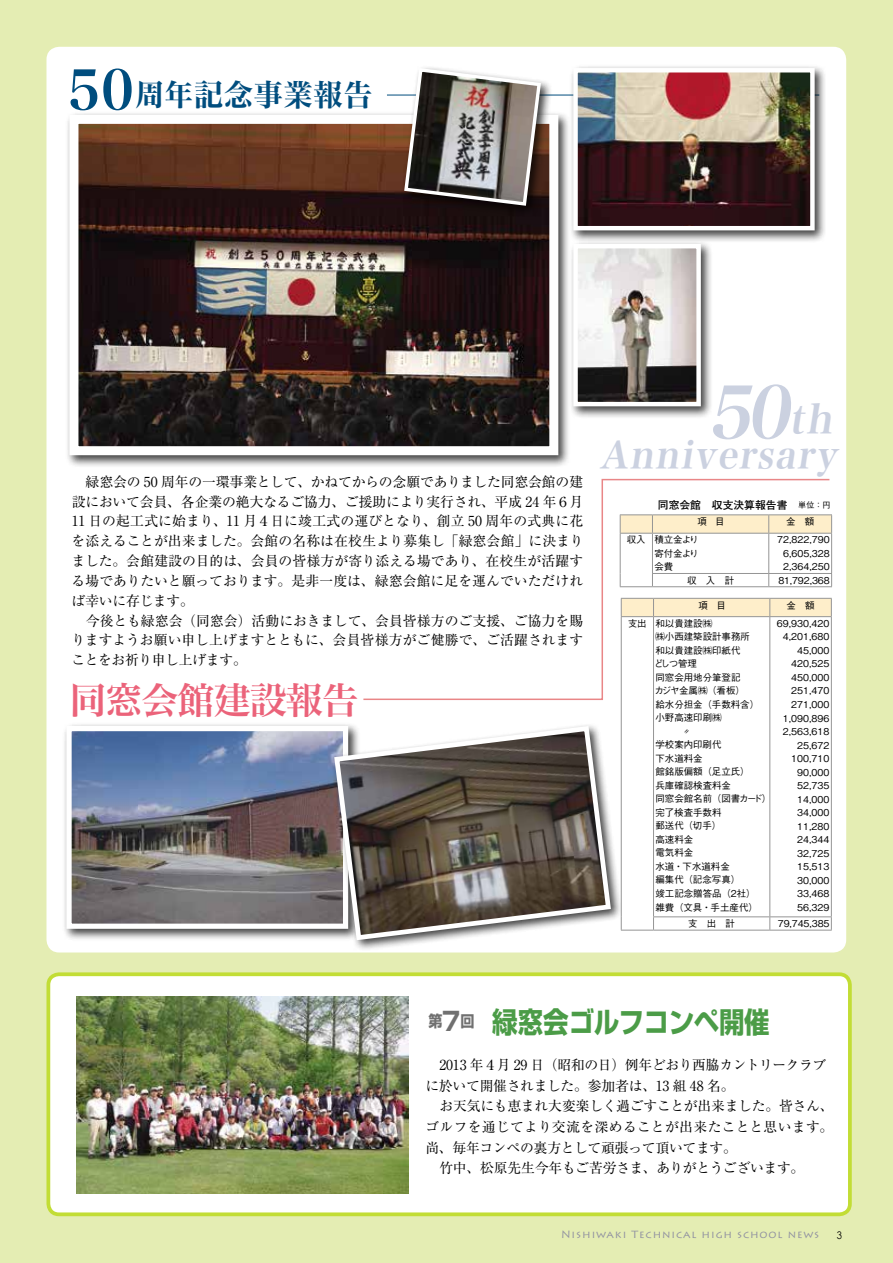
<style>
.page{position:relative;width:893px;height:1263px;background:#e4edb3}
.page>*{position:absolute;margin:0;border:0;box-sizing:border-box;transform-origin:0 0}
.t1{font:italic 70.95px "Hira Min Std W7";color:#cbd1e0;scale:.96 1}
.t2{font:italic 36.75px "Hira Min Std W7";color:#cbd1e0;scale:.96 1}
.t3{font:36.75px "Hira Min Std W6";letter-spacing:-.02em;color:#eb637a}
.t4{font:30px "Hira Min Std W7";letter-spacing:.04em;color:#004d7e;scale:.96 1}
.t5{font:700 28.8px "Shin Go Pro";letter-spacing:-.02em;color:#4b9c47;scale:.89 1}
.t6{font:13.8px/19.8px "Ryumin Pro";letter-spacing:-.005em;color:#000}
.t7{font:700 10.8px "Futo Go B101 Pro";color:#000}
.t8{font:10.5px "Lithos Pro";letter-spacing:.085em;color:#9192a1}
.t9{font:10.5px "Century Gothic";color:#000;scale:.9 1}
.t10{font:500 9.45px/13.5px "Gothic BBB Pro";color:#000;text-align:justify}
.s1{font-size:54px}
.s2{font-size:39.45px}
.s3{font-family:"Gothic BBB Pro";font-weight:500;font-size:8.1px}
.s4{font-size:25.65px;color:#707070}
</style>
<div class="page">
<div style="left:46px;top:47px;width:800px;height:905px;background:#fff;border-radius:13px"></div>
<hr style="left:387px;top:95px;width:432px;height:1px;background:#004d7e">
<div style="left:62px;top:722px;width:299px;height:219px;background:#000;opacity:.75"></div>
<img style="left:72px;top:732px;width:259px;height:191px">
<div style="left:66px;top:726px;width:282px;height:203px;border:5px solid #fff"></div>
<div style="left:65px;top:111px;width:506px;height:357px;background:#000;opacity:.75"></div>
<img style="left:79px;top:125px;width:469px;height:320px">
<div style="left:69px;top:115px;width:489px;height:340px;border:9px solid #fff"></div>
<div style="left:331px;top:722px;width:292px;height:230px;background:#000;opacity:.75"></div>
<svg style="left:332px;top:723px;width:282px;height:220px"></svg>
<hr style="left:769px;top:514px;width:63px;height:1px;background:#959595">
<hr style="left:769px;top:533px;width:63px;height:1px;background:#959595">
<hr style="left:831px;top:534px;width:1px;height:39px;background:#959595">
<hr style="left:769px;top:573px;width:63px;height:1px;background:#959595">
<svg style="left:831px;top:574px;width:1px;height:12px"></svg>
<hr style="left:769px;top:586px;width:63px;height:1px;background:#959595">
<hr style="left:621px;top:617px;width:1px;height:300px;background:#959595">
<svg style="left:621px;top:917px;width:1px;height:13px"></svg>
<hr style="left:621px;top:930px;width:32px;height:1px;background:#959595">
<hr style="left:653px;top:617px;width:1px;height:299px;background:#959595">
<hr style="left:770px;top:616px;width:62px;height:1px;background:#959595">
<hr style="left:769px;top:617px;width:1px;height:299px;background:#959595">
<hr style="left:831px;top:617px;width:1px;height:299px;background:#959595">
<hr style="left:653px;top:916px;width:117px;height:1px;background:#959595">
<svg style="left:653px;top:917px;width:1px;height:13px"></svg>
<hr style="left:770px;top:916px;width:62px;height:1px;background:#959595">
<svg style="left:769px;top:917px;width:1px;height:13px"></svg>
<svg style="left:831px;top:917px;width:1px;height:13px"></svg>
<hr style="left:653px;top:930px;width:117px;height:1px;background:#959595">
<hr style="left:770px;top:930px;width:62px;height:1px;background:#959595">
<svg style="left:363px;top:478px;width:468px;height:223px"></svg>
<div style="left:569px;top:64px;width:258px;height:179px;background:#000;opacity:.75"></div>
<img style="left:578px;top:73px;width:232px;height:152px">
<div style="left:573px;top:68px;width:242px;height:162px;border:4px solid #fff"></div>
<div style="left:569px;top:240px;width:144px;height:179px;background:#000;opacity:.75"></div>
<img style="left:578px;top:249px;width:118px;height:152px">
<div style="left:573px;top:244px;width:128px;height:162px;border:4px solid #fff"></div>
<div style="left:401px;top:65px;width:152px;height:152px;background:#000;opacity:.75"></div>
<svg style="left:402px;top:66px;width:141px;height:142px"></svg>
<div style="left:48px;top:974px;width:802px;height:240px;background:#fff;border-radius:11px"></div>
<div style="left:46px;top:972px;width:806px;height:244px;border:4px solid #c2dd35;border-radius:11px"></div>
<img style="left:77px;top:996px;width:331px;height:197px">
<h3 class="t4" style="left:68px;top:73px;width:318px"><span class="s1">50</span>周年記念事業報告</h3>
<p class="t6" style="left:71px;top:471px;width:514px">　緑窓会の 50 周年の一環事業として、かねてからの念願でありました同窓会館の建設において会員、各企業の絶大なるご協力、ご援助により実行され、平成 24 年６月11 日の起工式に始まり、11 月４日に竣工式の運びとなり、創立 50 周年の式典に花を添えることが出来ました。会館の名称は在校生より募集し「緑窓会館」に決まりました。会館建設の目的は、会員の皆様方が寄り添える場であり、在校生が活躍する場でありたいと願っております。是非一度は、緑窓会館に足を運んでいただければ幸いに存じます。<br>　今後とも緑窓会（同窓会）活動におきまして、会員皆様方のご支援、ご協力を賜りますようお願い申し上げますとともに、会員皆様方がご健勝で、ご活躍されますことをお祈り申し上げます。</p>
<h2 class="t3" style="left:69px;top:674px;width:291px">同窓会館建設報告</h2>
<h1 class="t1" style="left:708px;top:361px;width:140px">50<span class="s2">th</span></h1>
<h2 class="t2" style="left:599px;top:428px;width:257px">Anniversary</h2>
<p class="t7" style="left:658px;top:497px;width:174px">同窓会館　収支決算報告書　<span class="s3">単位：円</span></p>
<p class="t10" style="left:697px;top:514px;width:29px">項　目</p>
<p class="t10" style="left:786px;top:514px;width:30px">金　額</p>
<p class="t10" style="left:654px;top:532px;width:46px;text-indent:-27px">収入 積立金より寄付金より会費</p>
<p class="t10" style="left:783px;top:532px;width:48px;text-indent:-6px">72,822,790<br>6,605,328<br>2,364,250</p>
<p class="t10" style="left:687px;top:572px;width:49px">収　入　計</p>
<p class="t10" style="left:778px;top:572px;width:53px">81,792,368</p>
<p class="t10" style="left:698px;top:597px;width:29px">項　目</p>
<p class="t10" style="left:786px;top:597px;width:30px">金　額</p>
<p class="t10" style="left:654px;top:615px;width:106px;text-align:left;text-indent:-26px">支出 和以貴建設㈱<br>㈱小西建築設計事務所和以貴建設㈱印紙代<br>どしつ管理<br>同窓会用地分筆登記<br>カジヤ金属㈱（看板）<br>給水分担金（手数料含）小野高速印刷㈱</p>
<p class="t10" style="left:655px;top:737px;width:117px;text-align:left">学校案内印刷代<br>下水道料金<br>館銘版偏額（足立氏）<br>兵庫確認検査料金<br>同窓会館名前（図書カード）完了検査手数料<br>郵送代（切手）<br>高速料金<br>電気料金<br>水道・下水道料金<br>編集代（記念写真）<br>竣工記念贈答品（2社）<br>雑費（文具・手土産代）</p>
<p class="t10" style="left:777px;top:615px;width:54px;text-align:right">69,930,420<br>4,201,680<br>45,000<br>420,525<br>450,000<br>251,470<br>271,000<br>1,090,896<br>2,563,618<br>25,672<br>100,710<br>90,000<br>52,735<br>14,000<br>34,000<br>11,280<br>24,344<br>32,725<br>15,513<br>30,000<br>33,468<br>56,329</p>
<p class="t10" style="left:688px;top:916px;width:48px">支　出　計</p>
<p class="t10" style="left:778px;top:916px;width:53px">79,745,385</p>
<h3 class="t5" style="left:428px;top:999px;width:385px"><sup>第</sup><span class="s4">7</span><sup>回</sup> 緑窓会ゴルフコンペ開催</h3>
<p class="t6" style="left:425px;top:1054px;width:410px;line-height:20.5px">　2013 年４月 29 日（昭和の日）例年どおり西脇カントリークラブに於いて開催されました。参加者は、13 組 48 名。<br>　お天気にも恵まれ大変楽しく過ごすことが出来ました。皆さん、ゴルフを通じてより交流を深めることが出来たことと思います。尚、毎年コンペの裏方として頑張って頂いてます。<br>　竹中、松原先生今年もご苦労さま、ありがとうございます。</p>
<p class="t8" style="left:561px;top:1228px;width:260px">Nishiwaki Technical high school news</p>
<p class="t9" style="left:837px;top:1228px;width:7px">3</p>
</div>
